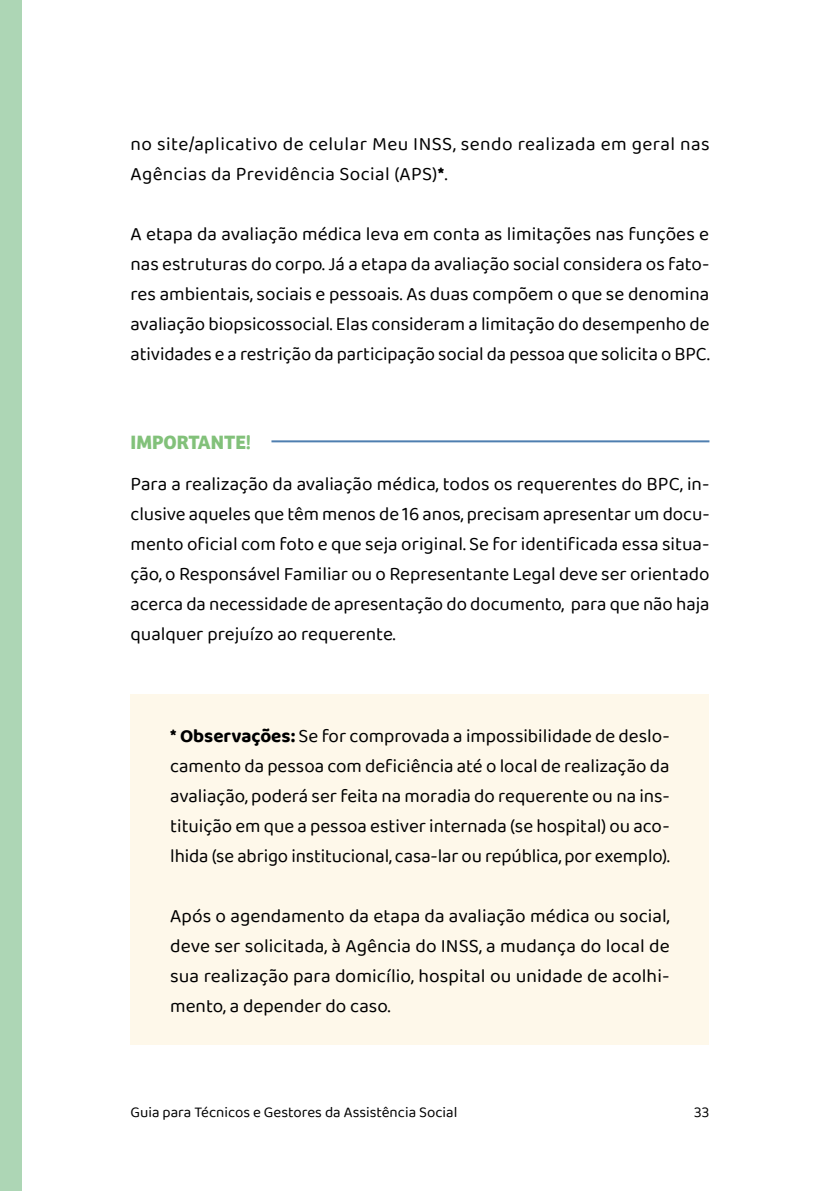
<style>
.page{position:relative;width:840px;height:1191px;background:#fff}
.page>*{position:absolute;margin:0;border:0;box-sizing:border-box;transform-origin:0 0}
.t1{font:700 20px "Bree";color:#82c17a}
.t2{font:19px/30px "Baloo Chettan 2";color:#000;text-align:justify}
.t3{font:19px/30px "Baloo Chettan 2";letter-spacing:.02em;color:#000}
.t4{font:15px "Baloo Chettan 2";color:#000}
.s1{font-weight:700}
</style>
<div class="page">
<div style="left:130px;top:695px;width:579px;height:350px;background:#fef8ea"></div>
<div style="left:0;top:0;width:21px;height:1191px;background:#add6b5"></div>
<hr style="left:271px;top:440px;width:438px;height:2px;background:#4f7fb0">
<p class="t3" style="left:130px;top:129px;width:580px">no site/aplicativo de celular Meu INSS, sendo realizada em geral nas<br>Agências da Previdência Social (APS)<span class="s1">*</span>.</p>
<p class="t2" style="left:130px;top:219px;width:580px">A etapa da avaliação médica leva em conta as limitações nas funções e nas estruturas do corpo. Já a etapa da avaliação social considera os fato&shy;res ambientais, sociais e pessoais. As duas compõem o que se denomina avaliação biopsicossocial. Elas consideram a limitação do desempenho de atividades e a restrição da participação social da pessoa que solicita o BPC.</p>
<p class="t1" style="left:130px;top:430px;width:122px">IMPORTANTE!</p>
<p class="t2" style="left:130px;top:469px;width:580px">Para a realização da avaliação médica, todos os requerentes do BPC, in&shy;clusive aqueles que têm menos de 16 anos, precisam apresentar um docu&shy;mento oficial com foto e que seja original. Se for identificada essa situa&shy;ção, o Responsável Familiar ou o Representante Legal deve ser orientado acerca da necessidade de apresentação do documento, para que não haja qualquer prejuízo ao requerente.</p>
<p class="t2" style="left:170px;top:720px;width:500px"><span class="s1">* Observações:</span> Se for comprovada a impossibilidade de deslo&shy;camento da pessoa com deficiência até o local de realização da avaliação, poderá ser feita na moradia do requerente ou na ins&shy;tituição em que a pessoa estiver internada (se hospital) ou aco&shy;lhida (se abrigo institucional, casa-lar ou república, por exemplo).</p>
<p class="t2" style="left:170px;top:900px;width:500px">Após o agendamento da etapa da avaliação médica ou social, deve ser solicitada, à Agência do INSS, a mudança do local de sua realização para domicílio, hospital ou unidade de acolhi&shy;mento, a depender do caso.</p>
<p class="t4" style="left:130px;top:1101px;width:328px">Guia para Técnicos e Gestores da Assistência Social</p>
<p class="t4" style="left:693px;top:1101px;width:17px">33</p>
</div>
